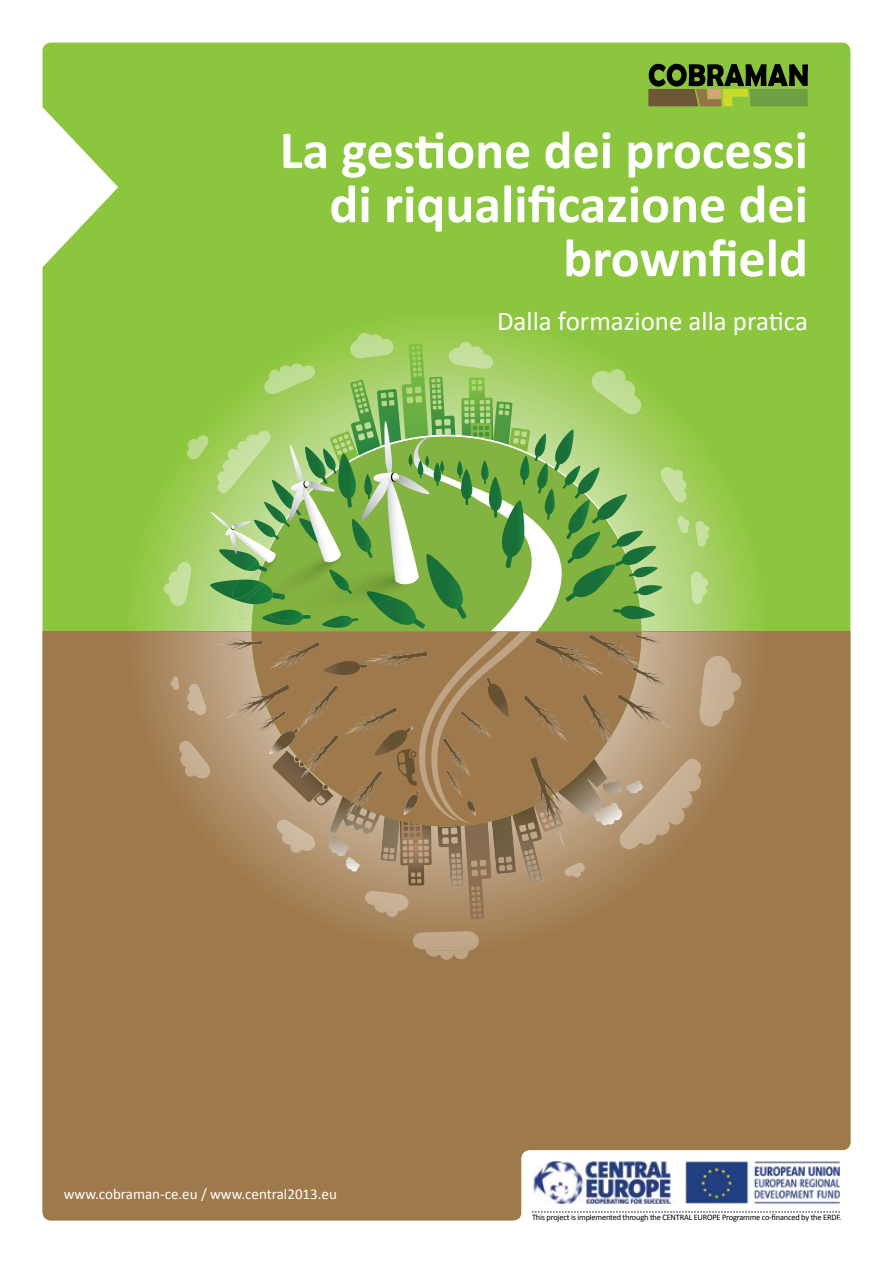
<style>
.page{position:relative;width:893px;height:1263px;background:#fff}
.page>*{position:absolute;margin:0;border:0;box-sizing:border-box;transform-origin:0 0}
.t1{font:700 54px/54px "Calibri";color:#fff;text-align:right}
.t2{font:27px "Calibri";color:#fff}
.t3{font:15px "Calibri";color:#fff}
.t4{font:8.4px "Calibri";letter-spacing:-.025em;color:#000}
</style>
<div class="page">
<div style="left:43px;top:43px;width:807px;height:588px;background:#8cc63f"></div>
<svg style="left:128px;top:313px;width:637px;height:318px;background:#8ec641"></svg>
<div style="left:43px;top:631px;width:807px;height:589px;background:#9e794c"></div>
<svg style="left:143px;top:631px;width:608px;height:311px"></svg>
<svg style="left:413px;top:931px;width:66px;height:29px"></svg>
<svg style="left:163px;top:333px;width:579px;height:586px"></svg>
<svg style="left:648px;top:64px;width:160px;height:42px;background:#596f2a"></svg>
<svg style="left:42px;top:106px;width:76px;height:162px"></svg>
<div style="left:521px;top:1150px;width:329px;height:70px;background:#fff;border-radius:9px"></div>
<img style="left:533px;top:1161px;width:137px;height:42px">
<img style="left:685px;top:1161px;width:155px;height:42px">
<svg style="left:532px;top:1212px;width:308px;height:1px"></svg>
<h1 class="t1" style="left:280px;top:121px;width:530px">La gestione dei processi di riqualificazione dei brownfield</h1>
<h2 class="t2" style="left:497px;top:304px;width:312px">Dalla formazione alla pratica</h2>
<h3 class="t3" style="left:64px;top:1185px;width:275px">www.cobraman-ce.eu / www.central2013.eu</h3>
<p class="t4" style="left:532px;top:1212px;width:311px">This project is implemented through the CENTRAL EUROPE Programme co-financed by the ERDF.</p>
</div>
